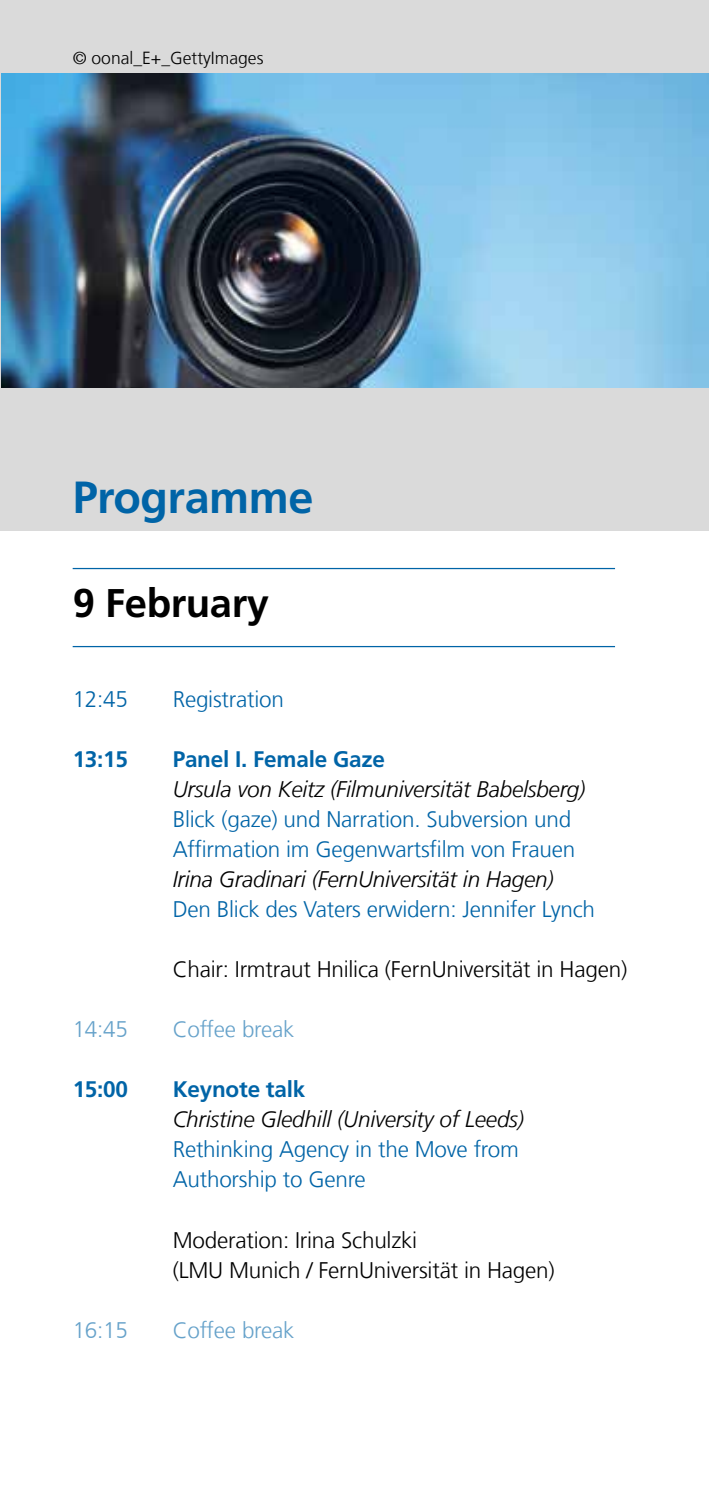
<style>
.page{position:relative;width:709px;height:1489px;background:#fff}
.page>*{position:absolute;margin:0;border:0;box-sizing:border-box;transform-origin:0 0}
.t1{font:700 45px "Frutiger LT Com";letter-spacing:-.01em;color:#0064a7}
.t2{font:700 40px "Frutiger LT Com";letter-spacing:-.01em;color:#000}
.t3{font:300 22.5px/30px "Frutiger LT Com";letter-spacing:-.01em;color:#0064a7}
.t4{font:italic 300 22.5px "Frutiger LT Com";letter-spacing:-.01em;color:#000}
.t5{font:300 22.5px/30px "Frutiger LT Com";letter-spacing:-.01em;color:#000}
.t6{font:700 22.5px "Frutiger LT Com";letter-spacing:-.01em;color:#0064a7}
.t7{font:300 22.5px "Frutiger LT Com";letter-spacing:-.01em;color:#66a2ca}
.t8{font:300 17.5px "Frutiger LT Com";color:#000}
</style>
<div class="page">
<div style="left:0;top:0;width:709px;height:531px;background:#dadada"></div>
<img style="left:2px;top:73px;width:707px;height:314px">
<hr style="left:73px;top:568px;width:542px;height:1px;background:#0064a7">
<hr style="left:73px;top:646px;width:542px;height:1px;background:#0064a7">
<p class="t8" style="left:73px;top:48px;width:192px">© oonal_E+_GettyImages</p>
<h1 class="t1" style="left:73px;top:471px;width:242px">Programme</h1>
<h2 class="t2" style="left:73px;top:579px;width:198px">9 February</h2>
<p class="t3" style="left:73px;top:684px;width:57px">12:45</p>
<p class="t3" style="left:173px;top:684px;width:113px">Registration</p>
<p class="t6" style="left:73px;top:746px;width:57px">13:15</p>
<p class="t6" style="left:173px;top:746px;width:214px">Panel I. Female Gaze</p>
<p class="t4" style="left:173px;top:776px;width:414px">Ursula von Keitz (Filmuniversität Babelsberg)</p>
<p class="t3" style="left:173px;top:804px;width:404px">Blick (gaze) und Narration. Subversion und<br>Affirmation im Gegenwartsfilm von Frauen</p>
<p class="t4" style="left:173px;top:866px;width:382px">Irina Gradinari (FernUniversität in Hagen)</p>
<p class="t3" style="left:173px;top:894px;width:424px">Den Blick des Vaters erwidern: Jennifer Lynch</p>
<p class="t5" style="left:173px;top:954px;width:456px">Chair: Irmtraut Hnilica (FernUniversität in Hagen)</p>
<p class="t7" style="left:73px;top:1016px;width:57px">14:45</p>
<p class="t7" style="left:173px;top:1016px;width:123px">Coffee break</p>
<p class="t6" style="left:73px;top:1076px;width:57px">15:00</p>
<p class="t6" style="left:173px;top:1076px;width:134px">Keynote talk</p>
<p class="t4" style="left:173px;top:1106px;width:353px">Christine Gledhill (University of Leeds)</p>
<p class="t3" style="left:173px;top:1134px;width:347px">Rethinking Agency in the Move from<br>Authorship to Genre</p>
<p class="t5" style="left:173px;top:1224px;width:383px">Moderation: Irina Schulzki<br>(LMU Munich / FernUniversität in Hagen)</p>
<p class="t7" style="left:73px;top:1316px;width:57px">16:15</p>
<p class="t7" style="left:173px;top:1316px;width:123px">Coffee break</p>
</div>
